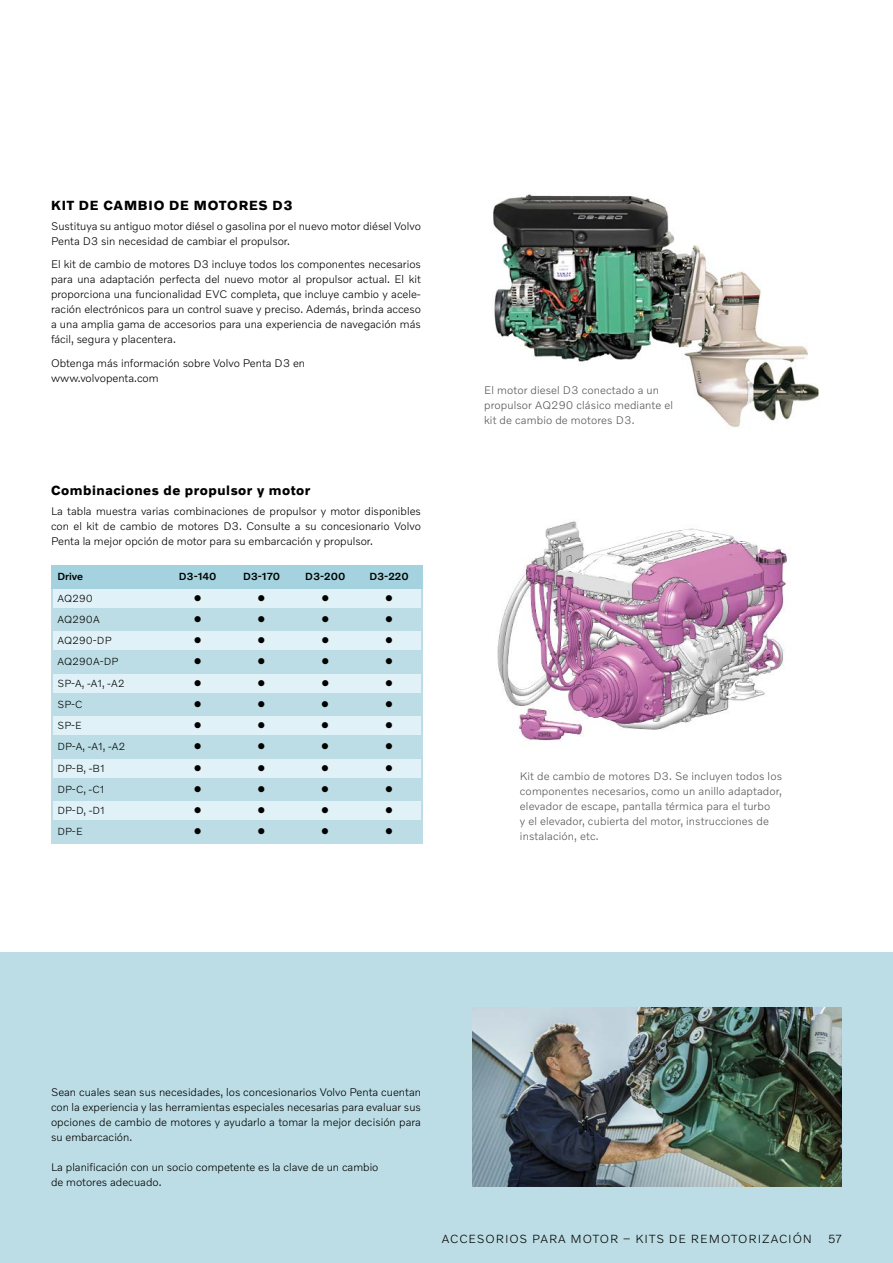
<style>
.page{position:relative;width:893px;height:1263px;background:#fff}
.page>*{position:absolute;margin:0;border:0;box-sizing:border-box;transform-origin:0 0}
.t1{font:700 13.5px "Volvo Novum";letter-spacing:.04em;color:#000}
.t2{font:700 13.5px "Volvo Novum";letter-spacing:.06em;color:#000}
.t3{font:300 12px "Volvo Novum";letter-spacing:.08em;color:#000}
.t4{font:300 11.25px/15px "Volvo Novum";color:#000;text-align:justify}
.t5{font:300 11.25px/15px "Volvo Novum";letter-spacing:.01em;color:#575756}
.t6{font:300 10.5px "Volvo Novum";letter-spacing:.02em;color:#000}
.t7{font:10.5px "Wingdings";color:#000}
.t8{font:500 10.5px "Volvo Novum";color:#000}
</style>
<div class="page">
<div style="left:0;top:952px;width:893px;height:311px;background:#bcdde5"></div>
<img style="left:497px;top:521px;width:290px;height:220px">
<hr style="left:51px;top:842px;width:31px;height:1px;background:#bcdde5">
<hr style="left:82px;top:842px;width:85px;height:1px;background:#bcdde5">
<hr style="left:167px;top:842px;width:85px;height:1px;background:#bcdde5">
<hr style="left:252px;top:842px;width:85px;height:1px;background:#bcdde5">
<hr style="left:337px;top:842px;width:85px;height:1px;background:#bcdde5">
<svg style="left:51px;top:566px;width:371px;height:276px;background:#c9e4eb"></svg>
<hr style="left:51px;top:587px;width:31px;height:1px;background:#a4d2de">
<hr style="left:82px;top:587px;width:85px;height:1px;background:#a4d2de">
<hr style="left:167px;top:587px;width:85px;height:1px;background:#a4d2de">
<hr style="left:252px;top:587px;width:85px;height:1px;background:#a4d2de">
<hr style="left:337px;top:587px;width:85px;height:1px;background:#a4d2de">
<hr style="left:51px;top:608px;width:31px;height:2px;background:#bcdde5">
<hr style="left:82px;top:608px;width:85px;height:2px;background:#bcdde5">
<hr style="left:167px;top:608px;width:85px;height:2px;background:#bcdde5">
<hr style="left:252px;top:608px;width:85px;height:2px;background:#bcdde5">
<hr style="left:337px;top:608px;width:85px;height:2px;background:#bcdde5">
<hr style="left:51px;top:629px;width:31px;height:2px;background:#bcdde5">
<hr style="left:82px;top:629px;width:85px;height:2px;background:#bcdde5">
<hr style="left:167px;top:629px;width:85px;height:2px;background:#bcdde5">
<hr style="left:252px;top:629px;width:85px;height:2px;background:#bcdde5">
<hr style="left:337px;top:629px;width:85px;height:2px;background:#bcdde5">
<hr style="left:51px;top:651px;width:31px;height:1px;background:#bcdde5">
<hr style="left:82px;top:651px;width:85px;height:1px;background:#bcdde5">
<hr style="left:167px;top:651px;width:85px;height:1px;background:#bcdde5">
<hr style="left:252px;top:651px;width:85px;height:1px;background:#bcdde5">
<hr style="left:337px;top:651px;width:85px;height:1px;background:#bcdde5">
<img style="left:493px;top:194px;width:326px;height:234px">
<img style="left:472px;top:1008px;width:370px;height:178px">
<p class="t2" style="left:51px;top:197px;width:243px">KIT DE CAMBIO DE MOTORES D3</p>
<p class="t4" style="left:51px;top:218px;width:371px">Sustituya su antiguo motor diésel o gasolina por el nuevo motor diésel Volvo<br>Penta D3 sin necesidad de cambiar el propulsor.</p>
<p class="t4" style="left:51px;top:256px;width:371px">El kit de cambio de motores D3 incluye todos los componentes necesarios para una adaptación perfecta del nuevo motor al propulsor actual. El kit proporciona una funcionalidad EVC completa, que incluye cambio y acele&shy;ración electrónicos para un control suave y preciso. Además, brinda acceso a una amplia gama de accesorios para una experiencia de navegación más fácil, segura y placentera.</p>
<p class="t4" style="left:51px;top:355px;width:256px">Obtenga más información sobre Volvo Penta D3 en www.volvopenta.com</p>
<p class="t1" style="left:51px;top:482px;width:261px">Combinaciones de propulsor y motor</p>
<p class="t4" style="left:51px;top:503px;width:371px">La tabla muestra varias combinaciones de propulsor y motor disponibles con el kit de cambio de motores D3. Consulte a su concesionario Volvo Penta la mejor opción de motor para su embarcación y propulsor.</p>
<p class="t8" style="left:57px;top:570px;width:27px">Drive</p>
<p class="t8" style="left:179px;top:570px;width:39px">D3-140</p>
<p class="t8" style="left:243px;top:570px;width:39px">D3-170</p>
<p class="t8" style="left:305px;top:570px;width:42px">D3-200</p>
<p class="t8" style="left:369px;top:570px;width:41px">D3-220</p>
<p class="t6" style="left:58px;top:591px;width:37px">AQ290</p>
<p class="t7" style="left:194px;top:592px;width:9px">●</p>
<p class="t7" style="left:258px;top:592px;width:9px">●</p>
<p class="t7" style="left:321px;top:592px;width:9px">●</p>
<p class="t7" style="left:385px;top:592px;width:9px">●</p>
<p class="t6" style="left:57px;top:612px;width:44px">AQ290A</p>
<p class="t7" style="left:194px;top:613px;width:9px">●</p>
<p class="t7" style="left:258px;top:613px;width:9px">●</p>
<p class="t7" style="left:321px;top:613px;width:9px">●</p>
<p class="t7" style="left:385px;top:613px;width:9px">●</p>
<p class="t6" style="left:57px;top:634px;width:55px">AQ290-DP</p>
<p class="t7" style="left:194px;top:635px;width:9px">●</p>
<p class="t7" style="left:258px;top:635px;width:9px">●</p>
<p class="t7" style="left:321px;top:635px;width:9px">●</p>
<p class="t7" style="left:385px;top:635px;width:9px">●</p>
<p class="t6" style="left:57px;top:655px;width:62px">AQ290A-DP</p>
<p class="t7" style="left:194px;top:656px;width:9px">●</p>
<p class="t7" style="left:258px;top:656px;width:9px">●</p>
<p class="t7" style="left:321px;top:656px;width:9px">●</p>
<p class="t7" style="left:385px;top:656px;width:9px">●</p>
<p class="t6" style="left:57px;top:676px;width:69px">SP-A, -A1, -A2</p>
<p class="t7" style="left:194px;top:677px;width:9px">●</p>
<p class="t7" style="left:258px;top:677px;width:9px">●</p>
<p class="t7" style="left:321px;top:677px;width:9px">●</p>
<p class="t7" style="left:385px;top:677px;width:9px">●</p>
<p class="t6" style="left:57px;top:697px;width:27px">SP-C</p>
<p class="t7" style="left:194px;top:698px;width:9px">●</p>
<p class="t7" style="left:258px;top:698px;width:9px">●</p>
<p class="t7" style="left:321px;top:698px;width:9px">●</p>
<p class="t7" style="left:385px;top:698px;width:9px">●</p>
<p class="t6" style="left:57px;top:719px;width:26px">SP-E</p>
<p class="t7" style="left:194px;top:720px;width:9px">●</p>
<p class="t7" style="left:258px;top:720px;width:9px">●</p>
<p class="t7" style="left:321px;top:720px;width:9px">●</p>
<p class="t7" style="left:385px;top:720px;width:9px">●</p>
<p class="t6" style="left:57px;top:740px;width:69px">DP-A, -A1, -A2</p>
<p class="t7" style="left:194px;top:741px;width:9px">●</p>
<p class="t7" style="left:257px;top:741px;width:9px">●</p>
<p class="t7" style="left:321px;top:741px;width:9px">●</p>
<p class="t7" style="left:385px;top:741px;width:9px">●</p>
<p class="t6" style="left:57px;top:761px;width:49px">DP-B, -B1</p>
<p class="t7" style="left:194px;top:762px;width:9px">●</p>
<p class="t7" style="left:257px;top:762px;width:9px">●</p>
<p class="t7" style="left:321px;top:762px;width:9px">●</p>
<p class="t7" style="left:385px;top:762px;width:9px">●</p>
<p class="t6" style="left:57px;top:783px;width:49px">DP-C, -C1</p>
<p class="t7" style="left:194px;top:783px;width:9px">●</p>
<p class="t7" style="left:257px;top:783px;width:9px">●</p>
<p class="t7" style="left:321px;top:783px;width:9px">●</p>
<p class="t7" style="left:385px;top:783px;width:9px">●</p>
<p class="t6" style="left:57px;top:804px;width:49px">DP-D, -D1</p>
<p class="t7" style="left:194px;top:805px;width:9px">●</p>
<p class="t7" style="left:257px;top:805px;width:9px">●</p>
<p class="t7" style="left:321px;top:805px;width:9px">●</p>
<p class="t7" style="left:385px;top:805px;width:9px">●</p>
<p class="t6" style="left:57px;top:825px;width:27px">DP-E</p>
<p class="t7" style="left:194px;top:826px;width:9px">●</p>
<p class="t7" style="left:257px;top:826px;width:9px">●</p>
<p class="t7" style="left:321px;top:826px;width:9px">●</p>
<p class="t7" style="left:385px;top:826px;width:9px">●</p>
<p class="t5" style="left:484px;top:382px;width:190px">El motor diesel D3 conectado a un propulsor AQ290 clásico mediante el kit de cambio de motores D3.</p>
<p class="t5" style="left:520px;top:768px;width:264px">Kit de cambio de motores D3. Se incluyen todos los componentes necesarios, como un anillo adaptador, elevador de escape, pantalla térmica para el turbo<br>y el elevador, cubierta del motor, instrucciones de instalación, etc.</p>
<p class="t4" style="left:51px;top:1084px;width:371px">Sean cuales sean sus necesidades, los concesionarios Volvo Penta cuentan con la experiencia y las herramientas especiales necesarias para evaluar sus opciones de cambio de motores y ayudarlo a tomar la mejor decisión para su embarcación.</p>
<p class="t4" style="left:51px;top:1159px;width:329px">La planificación con un socio competente es la clave de un cambio de motores adecuado.</p>
<p class="t3" style="left:442px;top:1231px;width:372px">ACCESORIOS PARA MOTOR – KITS DE REMOTORIZACIÓN</p>
<p class="t3" style="left:828px;top:1231px;width:15px">57</p>
</div>
